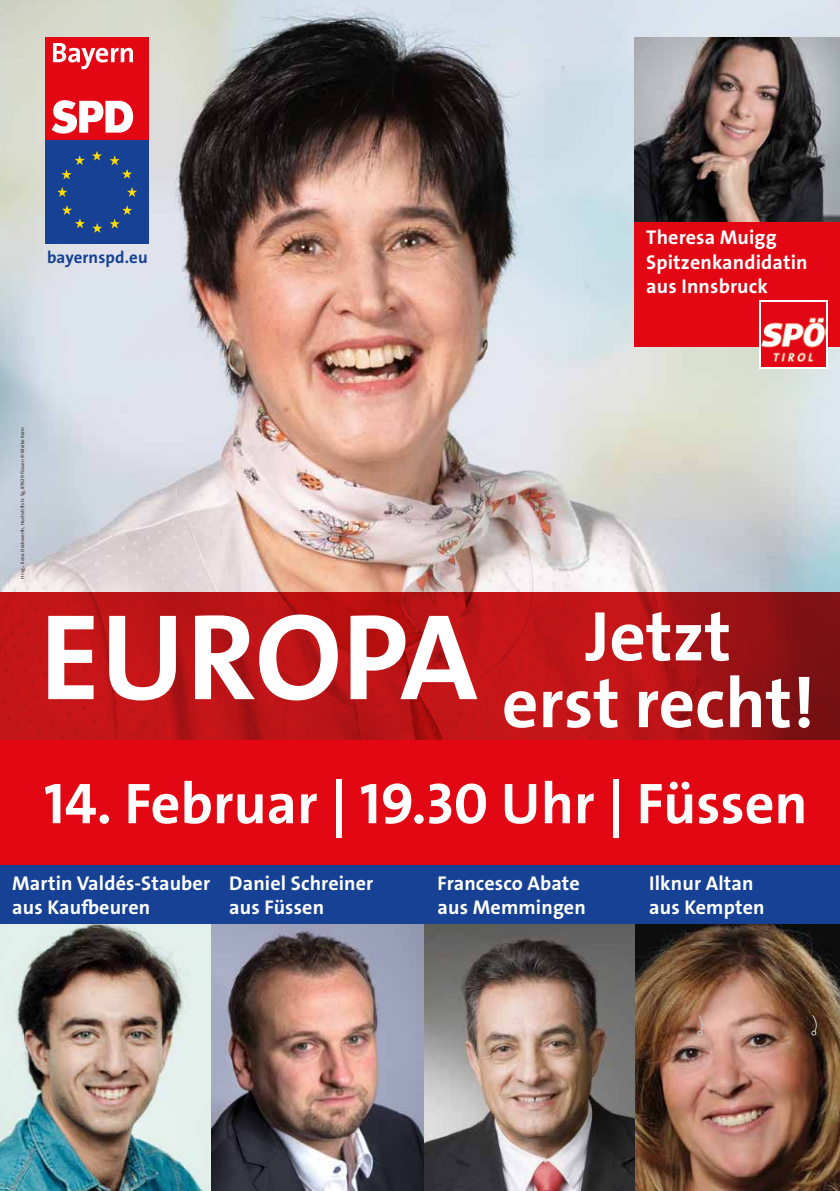
<style>
.page{position:relative;width:840px;height:1191px;background:#fff}
.page>*{position:absolute;margin:0;border:0;box-sizing:border-box;transform-origin:0 0}
.t1{font:700 123.2px "SPD The Sans";color:#fff}
.t2{font:700 71px "SPD The Sans";color:#fff}
.t3{font:700 58px "SPD The Sans";color:#fff}
.t4{font:700 20px/24px "SPD The Sans";letter-spacing:.005em;color:#fff}
.t5{font:700 17px "SPD The Sans";letter-spacing:.005em;color:#164194}
.t6{font:600 5px "SPD The Sans";letter-spacing:.02em;color:#3c3c3b}
</style>
<div class="page">
<div style="left:0;top:820px;width:839px;height:119px;background:#164194"></div>
<img style="left:0;top:0;width:839px;height:593px">
<div style="left:0;top:740px;width:839px;height:124px;background:#e30613"></div>
<svg style="left:0;top:593px;width:839px;height:147px;background:#b41316"></svg>
<div style="left:46px;top:37px;width:103px;height:103px;background:#e30613"></div>
<svg style="left:52px;top:100px;width:81px;height:34px"></svg>
<svg style="left:53px;top:43px;width:80px;height:26px"></svg>
<div style="left:46px;top:140px;width:103px;height:103px;background:#164194"></div>
<svg style="left:92px;top:151px;width:10px;height:10px"></svg>
<svg style="left:110px;top:155px;width:22px;height:24px"></svg>
<svg style="left:127px;top:187px;width:10px;height:10px"></svg>
<svg style="left:110px;top:205px;width:22px;height:23px"></svg>
<svg style="left:92px;top:223px;width:10px;height:10px"></svg>
<svg style="left:62px;top:205px;width:23px;height:23px"></svg>
<svg style="left:57px;top:187px;width:10px;height:10px"></svg>
<svg style="left:61px;top:155px;width:24px;height:24px"></svg>
<img style="left:634px;top:38px;width:205px;height:184px">
<img style="left:423px;top:924px;width:211px;height:267px">
<img style="left:0;top:924px;width:211px;height:267px">
<img style="left:211px;top:924px;width:212px;height:267px">
<img style="left:634px;top:924px;width:205px;height:267px">
<svg style="left:696px;top:1014px;width:8px;height:21px"></svg>
<svg style="left:810px;top:1014px;width:8px;height:21px"></svg>
<div style="left:634px;top:222px;width:205px;height:125px;background:#e30613"></div>
<svg style="left:759px;top:300px;width:68px;height:69px"></svg>
<img style="left:761px;top:302px;width:64px;height:64px">
<p class="t5" style="left:47px;top:247px;width:102px">bayernspd.eu</p>
<p class="t4" style="left:646px;top:226px;width:163px">Theresa Muigg<br>Spitzenkandidatin aus Innsbruck</p>
<p class="t6" style="left:19px;top:578px;width:153px;rotate:-90deg">Hrsg.: Ilona Deckwerth, Hochstiftstr. 5g, 87629 Füssen © Meike Kenn</p>
<h1 class="t1" style="left:40px;top:578px;width:692px">EUROPA <sup>Jetzt</sup></h1>
<h2 class="t2" style="left:501px;top:657px;width:314px">erst recht!</h2>
<h3 class="t3" style="left:44px;top:766px;width:764px">14. Februar | 19.30 Uhr | Füssen</h3>
<p class="t4" style="left:12px;top:871px;width:199px">Martin Valdés-Stauber aus Kaufbeuren</p>
<p class="t4" style="left:229px;top:871px;width:145px">Daniel Schreiner aus Füssen</p>
<p class="t4" style="left:437px;top:871px;width:150px">Francesco Abate aus Memmingen</p>
<p class="t4" style="left:649px;top:871px;width:117px">Ilknur Altan aus Kempten</p>
</div>
